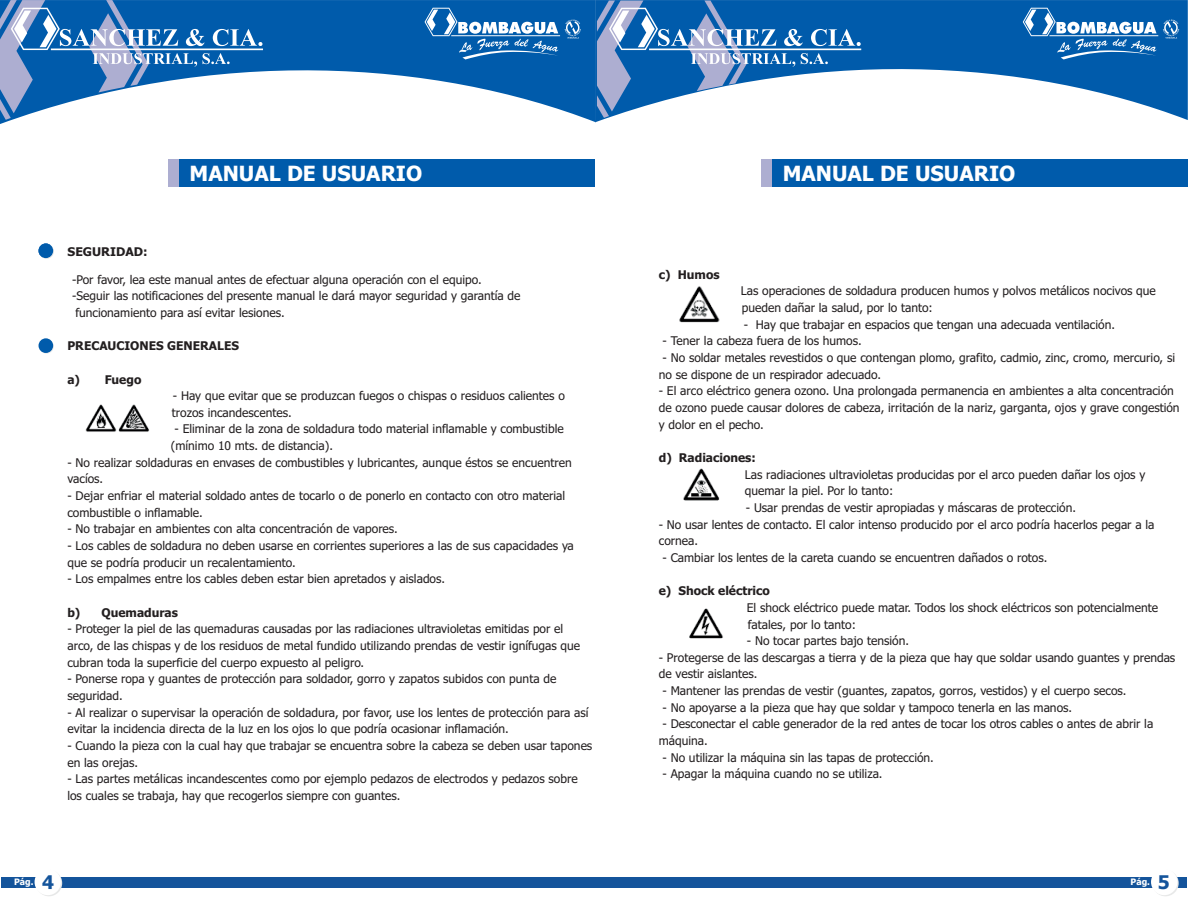
<style>
.page{position:relative;width:1188px;height:918px;background:#fff}
.page>*{position:absolute;margin:0;border:0;box-sizing:border-box;transform-origin:0 0}
.t1{font:700 21px "Tahoma";color:#fff}
.t2{font:12px/16.6px "Tahoma";color:#231f20}
.t3{font:700 12px "Tahoma";color:#231f20}
.t4{font:700 8.85px "Tahoma";color:#fff}
.s1{font-size:18.9px;color:#14549b}
</style>
<div class="page">
<div style="left:169px;top:159px;width:426px;height:28px;background:#adaed1"></div>
<div style="left:179px;top:159px;width:416px;height:28px;background:#005bab"></div>
<svg style="left:39px;top:339px;width:15px;height:15px"></svg>
<div style="left:39px;top:338px;width:14px;height:15px;background:#005bab;border-radius:50%"></div>
<img style="left:85px;top:404px;width:65px;height:28px">
<svg style="left:39px;top:244px;width:15px;height:15px"></svg>
<div style="left:39px;top:243px;width:14px;height:15px;background:#005bab;border-radius:50%"></div>
<div style="left:2px;top:877px;width:592px;height:11px;background:#14549b"></div>
<div style="left:36px;top:870px;width:26px;height:26px;background:#e7e8e8;border-radius:50%"></div>
<div style="left:35px;top:869px;width:26px;height:26px;background:#fff;border-radius:50%"></div>
<img style="left:679px;top:286px;width:41px;height:37px">
<img style="left:689px;top:608px;width:34px;height:31px">
<img style="left:683px;top:468px;width:37px;height:33px">
<div style="left:762px;top:159px;width:426px;height:28px;background:#adaed1"></div>
<div style="left:772px;top:159px;width:416px;height:28px;background:#005bab"></div>
<div style="left:595px;top:877px;width:592px;height:11px;background:#14549b"></div>
<svg style="left:1152px;top:870px;width:27px;height:26px"></svg>
<div style="left:1151px;top:869px;width:26px;height:26px;background:#fff;border-radius:50%"></div>
<svg style="left:596px;top:0;width:592px;height:122px;fill:#005bab"></svg>
<svg style="left:1023px;top:8px;width:156px;height:51px;background:#357dbc"></svg>
<svg style="left:597px;top:1px;width:264px;height:117px"></svg>
<svg style="left:0;top:0;width:596px;height:124px;fill:#005bab"></svg>
<svg style="left:425px;top:8px;width:156px;height:51px;background:#357dbc"></svg>
<svg style="left:0;top:0;width:263px;height:120px"></svg>
<h1 class="t1" style="left:190px;top:165px;width:234px">MANUAL DE USUARIO</h1>
<p class="t3" style="left:68px;top:247px;width:82px">SEGURIDAD:</p>
<p class="t2" style="left:72px;top:272px;width:450px">-Por favor, lea este manual antes de efectuar alguna operación con el equipo. -Seguir las notificaciones del presente manual le dará mayor seguridad y garantía de funcionamiento para así evitar lesiones.</p>
<p class="t3" style="left:67px;top:341px;width:173px">PRECAUCIONES GENERALES</p>
<p class="t3" style="left:67px;top:374px;width:75px">a) Fuego</p>
<p class="t2" style="left:172px;top:388px;width:395px">- Hay que evitar que se produzcan fuegos o chispas o residuos calientes o trozos incandescentes.</p>
<p class="t2" style="left:171px;top:422px;width:394px;text-indent:4px">- Eliminar de la zona de soldadura todo material inflamable y combustible (mínimo 10 mts. de distancia).</p>
<p class="t2" style="left:67px;top:455px;width:506px">- No realizar soldaduras en envases de combustibles y lubricantes, aunque éstos se encuentren vacíos.</p>
<p class="t2" style="left:67px;top:488px;width:499px">- Dejar enfriar el material soldado antes de tocarlo o de ponerlo en contacto con otro material combustible o inflamable.</p>
<p class="t2" style="left:67px;top:522px;width:332px">- No trabajar en ambientes con alta concentración de vapores.</p>
<p class="t2" style="left:67px;top:538px;width:508px">- Los cables de soldadura no deben usarse en corrientes superiores a las de sus capacidades ya que se podría producir un recalentamiento.</p>
<p class="t2" style="left:67px;top:572px;width:379px">- Los empalmes entre los cables deben estar bien apretados y aislados.</p>
<p class="t3" style="left:67px;top:608px;width:112px">b) Quemaduras</p>
<p class="t2" style="left:67px;top:622px;width:514px">- Proteger la piel de las quemaduras causadas por las radiaciones ultravioletas emitidas por el arco, de las chispas y de los residuos de metal fundido utilizando prendas de vestir ignífugas que cubran toda la superficie del cuerpo expuesto al peligro.</p>
<p class="t2" style="left:67px;top:672px;width:490px">- Ponerse ropa y guantes de protección para soldador, gorro y zapatos subidos con punta de seguridad.</p>
<p class="t2" style="left:67px;top:705px;width:523px">- Al realizar o supervisar la operación de soldadura, por favor, use los lentes de protección para así evitar la incidencia directa de la luz en los ojos lo que podría ocasionar inflamación.</p>
<p class="t2" style="left:67px;top:738px;width:526px">- Cuando la pieza con la cual hay que trabajar se encuentra sobre la cabeza se deben usar tapones en las orejas.</p>
<p class="t2" style="left:67px;top:772px;width:512px">- Las partes metálicas incandescentes como por ejemplo pedazos de electrodos y pedazos sobre los cuales se trabaja, hay que recogerlos siempre con guantes.</p>
<p class="t4" style="left:14px;top:878px;width:41px">Pág. <span class="s1">4</span></p>
<p class="t3" style="left:659px;top:270px;width:62px">c) Humos</p>
<h1 class="t1" style="left:783px;top:165px;width:234px">MANUAL DE USUARIO</h1>
<p class="t2" style="left:741px;top:284px;width:417px">Las operaciones de soldadura producen humos y polvos metálicos nocivos que pueden dañar la salud, por lo tanto:</p>
<p class="t2" style="left:744px;top:317px;width:373px">- Hay que trabajar en espacios que tengan una adecuada ventilación.</p>
<p class="t2" style="left:663px;top:334px;width:201px">- Tener la cabeza fuera de los humos.</p>
<p class="t2" style="left:659px;top:350px;width:518px;text-indent:4px">- No soldar metales revestidos o que contengan plomo, grafito, cadmio, zinc, cromo, mercurio, si no se dispone de un respirador adecuado.</p>
<p class="t2" style="left:659px;top:384px;width:522px">- El arco eléctrico genera ozono. Una prolongada permanencia en ambientes a alta concentración de ozono puede causar dolores de cabeza, irritación de la nariz, garganta, ojos y grave congestión y dolor en el pecho.</p>
<p class="t3" style="left:659px;top:453px;width:98px">d) Radiaciones:</p>
<p class="t2" style="left:745px;top:467px;width:402px">Las radiaciones ultravioletas producidas por el arco pueden dañar los ojos y quemar la piel. Por lo tanto:</p>
<p class="t2" style="left:746px;top:500px;width:332px">- Usar prendas de vestir apropiadas y máscaras de protección.</p>
<p class="t2" style="left:659px;top:517px;width:497px">- No usar lentes de contacto. El calor intenso producido por el arco podría hacerlos pegar a la cornea.</p>
<p class="t2" style="left:663px;top:550px;width:386px">- Cambiar los lentes de la careta cuando se encuentren dañados o rotos.</p>
<p class="t3" style="left:659px;top:586px;width:113px">e) Shock eléctrico</p>
<p class="t2" style="left:747px;top:600px;width:413px">El shock eléctrico puede matar. Todos los shock eléctricos son potencialmente fatales, por lo tanto:</p>
<p class="t2" style="left:747px;top:633px;width:164px">- No tocar partes bajo tensión.</p>
<p class="t2" style="left:659px;top:650px;width:518px">- Protegerse de las descargas a tierra y de la pieza que hay que soldar usando guantes y prendas de vestir aislantes.</p>
<p class="t2" style="left:663px;top:683px;width:465px">- Mantener las prendas de vestir (guantes, zapatos, gorros, vestidos) y el cuerpo secos.</p>
<p class="t2" style="left:663px;top:700px;width:411px">- No apoyarse a la pieza que hay que soldar y tampoco tenerla en las manos.</p>
<p class="t2" style="left:659px;top:717px;width:496px;text-indent:4px">- Desconectar el cable generador de la red antes de tocar los otros cables o antes de abrir la máquina.</p>
<p class="t2" style="left:663px;top:750px;width:273px">- No utilizar la máquina sin las tapas de protección.</p>
<p class="t2" style="left:663px;top:767px;width:222px">- Apagar la máquina cuando no se utiliza.</p>
<p class="t4" style="left:1131px;top:878px;width:41px">Pág. <span class="s1">5</span></p>
</div>
